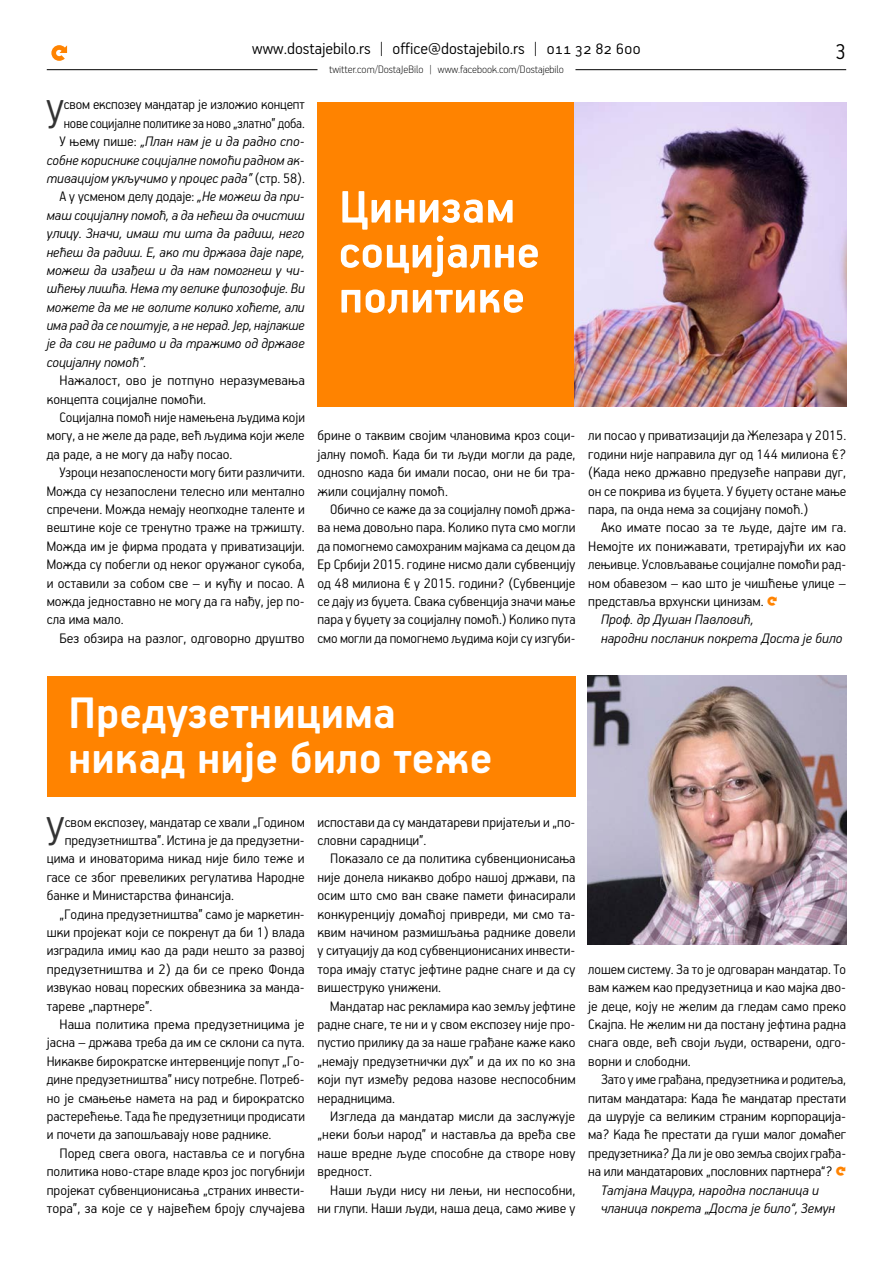
<style>
.page{position:relative;width:893px;height:1263px;background:#fff}
.page>*{position:absolute;margin:0;border:0;box-sizing:border-box;transform-origin:0 0}
.t1{font:700 51px/45px "PF Handbook Pro";color:#fff}
.t2{font:700 49.5px/45px "PF Handbook Pro";color:#fff}
.t3{font:300 45.3px "PF Handbook Pro";color:#333}
.t4{font:300 24px "PF Handbook Pro";color:#000}
.t5{font:300 18px "PF Handbook Pro";color:#000}
.t6{font:300 15.45px/18.5px "PF Handbook Pro";color:#000;text-align:justify}
.t7{font:italic 300 15.45px "PF Handbook Pro";letter-spacing:-.005em;color:#000}
.t8{font:300 15.45px "PF Handbook Pro";color:#000;scale:.94 1}
.t9{font:italic 300 15.45px "PF Handbook Pro";letter-spacing:-.005em;color:#000;scale:.96 1}
.t10{font:100 12px "PF Handbook Pro";color:#000}
.s1{font-style:normal}
.s2{font-style:italic}
.s3{font-family:"IFDJB Strelica";font-weight:400;font-size:21px;color:#ff8300}
</style>
<div class="page">
<hr style="left:47px;top:69px;width:270px;height:1px;background:#000">
<hr style="left:575px;top:69px;width:271px;height:1px;background:#000">
<svg style="left:51px;top:45px;width:16px;height:16px"></svg>
<div style="left:47px;top:676px;width:528px;height:120px;background:#ff8300"></div>
<img style="left:588px;top:676px;width:258px;height:268px">
<img style="left:574px;top:102px;width:272px;height:305px">
<div style="left:317px;top:102px;width:257px;height:305px;background:#ff8300"></div>
<p class="t5" style="left:252px;top:38px;width:390px">www.dostajebilo.rs | office@dostajebilo.rs | 011 32 82 600</p>
<h3 class="t4" style="left:835px;top:37px;width:13px">3</h3>
<p class="t10" style="left:329px;top:62px;width:236px">twitter.com/DostaJeBilo | www.facebook.com/Dostajebilo</p>
<h3 class="t3" style="left:46px;top:86px;width:19px">У</h3>
<p class="t6" style="left:64px;top:95px;width:243px">свом експозеу мандатар је изложио концепт</p>
<p class="t8" style="left:64px;top:114px;width:258px">нове социјалне политике за ново „златно” доба.</p>
<p class="t7" style="left:60px;top:132px;width:247px"><span class="s1">У њему пише:</span> „План нам је и да радно спо-</p>
<p class="t7" style="left:47px;top:150px;width:259px">собне кориснике социјалне помоћи радном ак-</p>
<p class="t7" style="left:47px;top:169px;width:260px">тивацијом укључимо у процес рада” <span class="s1">(стр. 58).</span></p>
<p class="t6" style="left:60px;top:187px;width:247px">А у усменом делу додаје: <span class="s2">„Не можеш да при-</span></p>
<p class="t7" style="left:47px;top:206px;width:259px">маш социјалну помоћ, а да нећеш да очистиш</p>
<p class="t7" style="left:47px;top:224px;width:259px">улицу. Значи, имаш ти шта да радиш, него</p>
<p class="t7" style="left:47px;top:242px;width:259px">нећеш да радиш. Е, ако ти држава даје паре,</p>
<p class="t7" style="left:47px;top:261px;width:259px">можеш да изађеш и да нам помогнеш у чи-</p>
<p class="t7" style="left:47px;top:279px;width:260px">шћењу лишћа. Нема ту велике филозофије. Ви</p>
<p class="t7" style="left:47px;top:298px;width:259px">можете да ме не волите колико хоћете, али</p>
<p class="t9" style="left:47px;top:316px;width:270px">има рад да се поштује, а не нерад. Јер, најлакше</p>
<p class="t7" style="left:47px;top:334px;width:259px">је да сви не радимо и да тражимо од државе</p>
<p class="t7" style="left:47px;top:353px;width:101px">социјалну помоћ”<span class="s1">.</span></p>
<p class="t6" style="left:60px;top:371px;width:247px">Нажалост, ово је потпуно неразумевања</p>
<p class="t6" style="left:47px;top:389px;width:161px">концепта социјалне помоћи.</p>
<p class="t6" style="left:60px;top:407px;width:247px">Социјална помоћ није намењена људима који</p>
<p class="t6" style="left:47px;top:426px;width:259px">могу, а не желе да раде, већ људима који желе</p>
<p class="t6" style="left:47px;top:444px;width:187px">да раде, а не могу да нађу посао.</p>
<p class="t6" style="left:60px;top:463px;width:247px">Узроци незапослености могу бити различити.</p>
<p class="t6" style="left:47px;top:481px;width:259px">Можда су незапослени телесно или ментално</p>
<p class="t6" style="left:47px;top:499px;width:259px">спречени. Можда немају неопходне таленте и</p>
<p class="t6" style="left:47px;top:518px;width:259px">вештине које се тренутно траже на тржишту.</p>
<p class="t6" style="left:47px;top:536px;width:259px">Можда им је фирма продата у приватизацији.</p>
<p class="t6" style="left:47px;top:555px;width:259px">Можда су побегли од неког оружаног сукоба,</p>
<p class="t6" style="left:47px;top:573px;width:259px">и оставили за собом све – и кућу и посао. А</p>
<p class="t6" style="left:47px;top:591px;width:259px">можда једноставно не могу да га нађу, јер по-</p>
<p class="t6" style="left:47px;top:610px;width:78px">сла има мало.</p>
<p class="t6" style="left:60px;top:628px;width:247px">Без обзира на разлог, одговорно друштво</p>
<h1 class="t1" style="left:339px;top:183px;width:203px">Цинизам социјалне политике</h1>
<p class="t6" style="left:317px;top:426px;width:259px">брине о таквим својим члановима кроз соци&shy;јалну помоћ. Када би ти људи могли да раде, однosno када би имали посао, они не би тра&shy;жили социјалну помоћ.</p>
<p class="t6" style="left:317px;top:499px;width:260px;text-indent:13px">Обично се каже да за социјалну помоћ држа&shy;ва нема довољно пара. Колико пута смо могли да помогнемо самохраним мајкама са децом да Ер Србији 2015. године нисмо дали субвенцију од 48 милиона € у 2015. години? (Субвенције се дају из буџета. Свака субвенција значи мање пара у буџету за социјалну помоћ.) Колико пута смо могли да помогнемо људима који су изгуби-</p>
<p class="t6" style="left:588px;top:426px;width:260px">ли посао у приватизацији да Железара у 2015. години није направила дуг од 144 милиона €? (Када неко државно предузеће направи дуг, он се покрива из буџета. У буџету остане мање пара, па онда нема за социјану помоћ.)</p>
<p class="t6" style="left:601px;top:518px;width:247px">Ако имате посао за те људе, дајте им га.</p>
<p class="t6" style="left:588px;top:536px;width:259px">Немојте их понижавати, третирајући их као</p>
<p class="t6" style="left:588px;top:555px;width:259px">лењивце. Условљавање социјалне помоћи рад-</p>
<p class="t6" style="left:588px;top:573px;width:259px">ном обавезом – као што је чишћење улице –</p>
<p class="t6" style="left:588px;top:591px;width:191px">представља врхунски цинизам. <span class="s3">•</span></p>
<p class="t7" style="left:601px;top:610px;width:154px">Проф. др Душан Павловић,</p>
<p class="t7" style="left:601px;top:629px;width:243px">народни посланик покрета Доста је било</p>
<h2 class="t2" style="left:68px;top:689px;width:426px">Предузетницима никад није било теже</h2>
<h3 class="t3" style="left:46px;top:804px;width:20px">У</h3>
<p class="t6" style="left:65px;top:812px;width:242px">свом експозеу, мандатар се хвали „Годином</p>
<p class="t6" style="left:65px;top:830px;width:242px">предузетништва”. Истина је да предузетни-</p>
<p class="t6" style="left:47px;top:849px;width:259px">цима и иноваторима никад није било теже и</p>
<p class="t6" style="left:47px;top:867px;width:259px">гасе се због превеликих регулатива Народне</p>
<p class="t6" style="left:47px;top:886px;width:189px">банке и Министарства финансија.</p>
<p class="t6" style="left:60px;top:904px;width:247px">„Година предузетништва” само је маркетин-</p>
<p class="t6" style="left:47px;top:922px;width:259px">шки пројекат који се покренут да би 1) влада</p>
<p class="t6" style="left:47px;top:941px;width:259px">изградила имиџ као да ради нешто за развој</p>
<p class="t6" style="left:47px;top:959px;width:259px">предузетништва и 2) да би се преко Фонда</p>
<p class="t6" style="left:47px;top:978px;width:259px">извукао новац пореских обвезника за манда-</p>
<p class="t6" style="left:47px;top:996px;width:107px">тареве „партнере”.</p>
<p class="t6" style="left:60px;top:1014px;width:246px">Наша политика према предузетницима је</p>
<p class="t6" style="left:47px;top:1033px;width:259px">јасна – држава треба да им се склони са пута.</p>
<p class="t6" style="left:47px;top:1051px;width:259px">Никакве бирократске интервенције попут „Го-</p>
<p class="t6" style="left:47px;top:1069px;width:259px">дине предузетништва” нису потребне. Потреб-</p>
<p class="t6" style="left:47px;top:1088px;width:259px">но је смањење намета на рад и бирократско</p>
<p class="t6" style="left:47px;top:1106px;width:260px">растерећење. Тада ће предузетници продисати</p>
<p class="t6" style="left:47px;top:1125px;width:226px">и почети да запошљавају нове раднике.</p>
<p class="t6" style="left:60px;top:1143px;width:247px">Поред свега овога, наставља се и погубна</p>
<p class="t6" style="left:47px;top:1161px;width:259px">политика ново-старе владе кроз јос погубнији</p>
<p class="t6" style="left:47px;top:1180px;width:259px">пројекат субвенционисања „страних инвести-</p>
<p class="t6" style="left:47px;top:1198px;width:260px">тора”, за које се у највећем броју случајева</p>
<p class="t6" style="left:317px;top:812px;width:259px">испостави да су мандатареви пријатељи и „по&shy;словни сарадници”.</p>
<p class="t6" style="left:317px;top:849px;width:260px;text-indent:13px">Показало се да политика субвенционисања није донела никакво добро нашој држави, па осим што смо ван сваке памети финасирали конкуренцију домаћој привреди, ми смо та&shy;квим начином размишљања раднике довели у ситуацију да код субвенционисаних инвести&shy;тора имају статус јефтине радне снаге и да су вишеструко унижени.</p>
<p class="t6" style="left:317px;top:996px;width:260px;text-indent:13px">Мандатар нас рекламира као земљу јефтине радне снаге, те ни и у свом експозеу није про&shy;пустио прилику да за наше грађане каже како „немају предузетнички дух” и да их по ко зна који пут између редова назове неспособним нерадницима.</p>
<p class="t6" style="left:317px;top:1106px;width:260px;text-indent:13px">Изгледа да мандатар мисли да заслужује „неки бољи народ” и наставља да вређа све наше вредне људе способне да створе нову вредност.</p>
<p class="t6" style="left:317px;top:1180px;width:259px;text-align:right">Наши људи нису ни лењи, ни неспособни, ни глупи. Наши људи, наша деца, само живе у</p>
<p class="t6" style="left:588px;top:959px;width:259px">лошем систему. За то је одговаран мандатар. То вам кажем као предузетница и као мајка дво&shy;је деце, коју не желим да гледам само преко Скајпа. Не желим ни да постану јефтина радна снага овде, већ своји људи, остварени, одго&shy;ворни и слободни.</p>
<p class="t6" style="left:601px;top:1069px;width:246px">Зато у име грађана, предузетника и родитеља,</p>
<p class="t6" style="left:588px;top:1088px;width:260px">питам мандатара: Када ће мандатар престати</p>
<p class="t6" style="left:588px;top:1106px;width:259px">да шурује са великим страним корпорација-</p>
<p class="t6" style="left:588px;top:1125px;width:259px">ма? Када ће престати да гуши малог домаћег</p>
<p class="t6" style="left:588px;top:1143px;width:259px">предузетника? Да ли је ово земља својих грађа-</p>
<p class="t6" style="left:588px;top:1161px;width:259px">на или мандатарових „пословних партнера“? <span class="s3">•</span></p>
<p class="t7" style="left:601px;top:1180px;width:219px">Татјана Мацура, народна посланица и</p>
<p class="t7" style="left:601px;top:1199px;width:236px">чланица покрета „Доста је било“, Земун</p>
</div>
